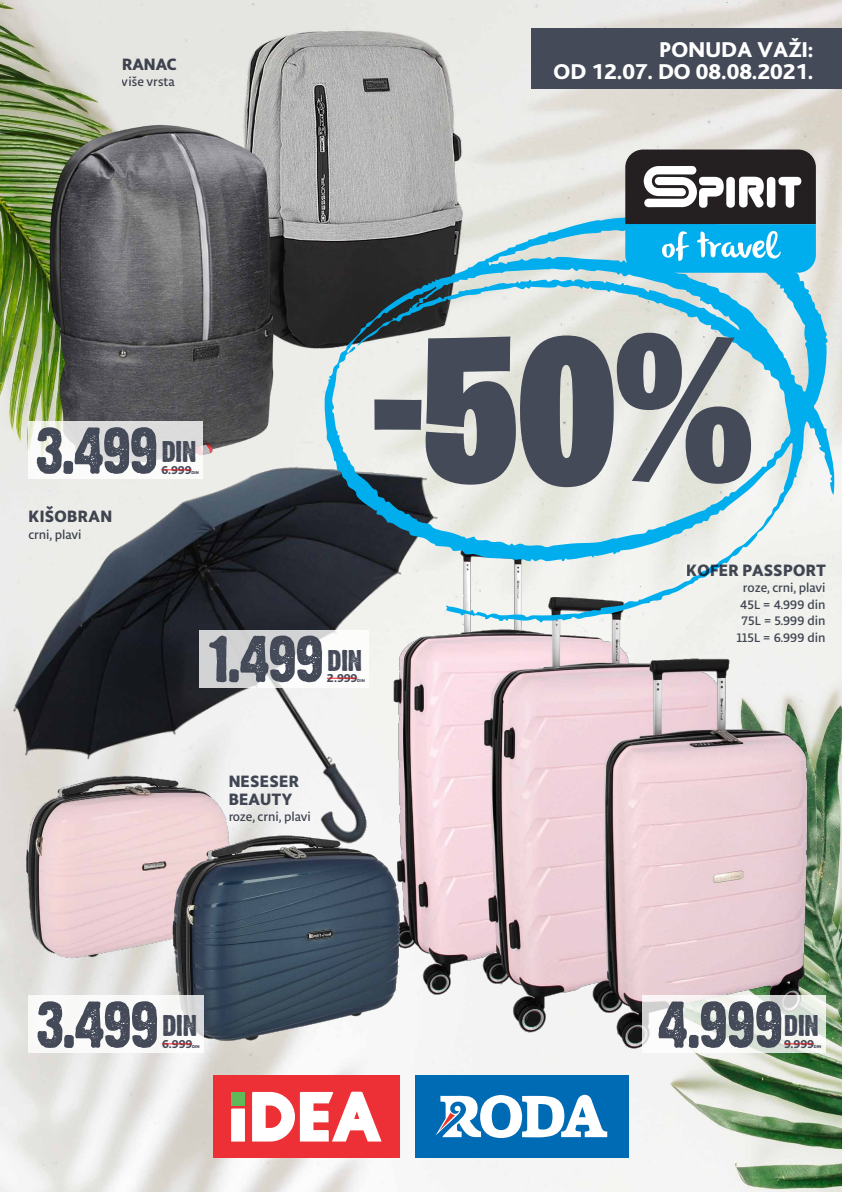
<style>
.page{position:relative;width:842px;height:1192px;background:#fff}
.page>*{position:absolute;margin:0;border:0;box-sizing:border-box;transform-origin:0 0}
.t1{font:900 207.75px "Burbank Big Condensed";color:#454a59}
.t2{font:58.3px "Dirty Headline";letter-spacing:-.025em;color:#454a59}
.t3{font:26.4px "Dirty Headline";color:#454a59}
.t4{font:22.45px/22.1px "Konzum Heavy HRX";letter-spacing:.015em;color:#fff;text-align:right}
.t5{font:800 17.5px/17.5px "Libertad";letter-spacing:.025em;color:#454a59}
.t6{font:500 13.15px/16.4px "Libertad";color:#454a59;text-align:center}
.t7{font:12.05px "Konzum Heavy HRX";letter-spacing:.005em;color:#454a59}
.t8{font:3.7px "Eveleth Clean";letter-spacing:.02em;color:#454a59}
</style>
<div class="page">
<img style="left:0;top:0;width:842px;height:1192px">
<div style="left:213px;top:1075px;width:187px;height:83px;background:#ed3036"></div>
<svg style="left:231px;top:1098px;width:151px;height:44px"></svg>
<div style="left:231px;top:1092px;width:14px;height:13px;background:#61ba59"></div>
<div style="left:415px;top:1075px;width:214px;height:83px;background:#006bb5"></div>
<svg style="left:436px;top:1103px;width:171px;height:35px"></svg>
<div style="left:531px;top:28px;width:311px;height:61px;background:#454a59"></div>
<img style="left:312px;top:516px;width:530px;height:587px">
<img style="left:0;top:495px;width:509px;height:440px">
<img style="left:0;top:726px;width:269px;height:282px">
<img style="left:128px;top:780px;width:318px;height:318px">
<img style="left:159px;top:0;width:378px;height:214px">
<img style="left:0;top:93px;width:325px;height:402px">
<svg style="left:642px;top:996px;width:184px;height:57px"></svg>
<hr style="left:784px;top:1044px;width:30px;height:1px;background:#ed1d24">
<div style="left:28px;top:996px;width:176px;height:57px;background:#fff"></div>
<hr style="left:162px;top:1044px;width:30px;height:1px;background:#ed1d24">
<svg style="left:28px;top:422px;width:175px;height:57px"></svg>
<hr style="left:161px;top:470px;width:30px;height:1px;background:#ed1d24">
<svg style="left:199px;top:630px;width:170px;height:58px;fill:#d3d3d5"></svg>
<hr style="left:327px;top:678px;width:30px;height:1px;background:#ed1d24">
<svg style="left:324px;top:214px;width:512px;height:409px;background:#b5cbce"></svg>
<svg style="left:625px;top:150px;width:191px;height:123px"></svg>
<h3 class="t5" style="left:122px;top:55px;width:56px">RANAC</h3>
<p class="t6" style="left:122px;top:73px;width:54px">više vrsta</p>
<h3 class="t4" style="left:553px;top:39px;width:262px">PONUDA VAŽI:<br>OD 12.07. DO 08.08.2021.</h3>
<h2 class="t2" style="left:35px;top:412px;width:162px">3.499 <sup>DIN</sup></h2>
<p class="t7" style="left:161px;top:464px;width:32px">6.999</p>
<p class="t8" style="left:191px;top:470px;width:9px">DIN</p>
<h3 class="t5" style="left:29px;top:507px;width:85px">KIŠOBRAN</h3>
<p class="t6" style="left:28px;top:526px;width:55px">crni, plavi</p>
<h1 class="t1" style="left:372px;top:281px;width:381px">-50%</h1>
<h2 class="t2" style="left:209px;top:620px;width:155px">1.499 <sup>DIN</sup></h2>
<p class="t7" style="left:327px;top:672px;width:32px">2.999</p>
<p class="t8" style="left:357px;top:678px;width:9px">DIN</p>
<h3 class="t5" style="left:687px;top:561px;width:141px">KOFER PASSPORT</h3>
<p class="t6" style="left:737px;top:579px;width:90px">roze, crni, plavi<br>45L = 4.999 din<br>75L = 5.999 din<br>115L = 6.999 din</p>
<h3 class="t5" style="left:228px;top:772px;width:72px">NESESER<br>BEAUTY</h3>
<p class="t6" style="left:228px;top:808px;width:84px">roze, crni, plavi</p>
<h2 class="t2" style="left:36px;top:986px;width:124px">3.499</h2>
<h3 class="t3" style="left:162px;top:1008px;width:36px">DIN</h3>
<p class="t7" style="left:162px;top:1038px;width:32px">6.999</p>
<p class="t8" style="left:192px;top:1044px;width:9px">DIN</p>
<h2 class="t2" style="left:658px;top:986px;width:162px">4.999<sup>DIN</sup></h2>
<p class="t7" style="left:784px;top:1038px;width:31px">9.999</p>
<p class="t8" style="left:814px;top:1044px;width:9px">DIN</p>
</div>
